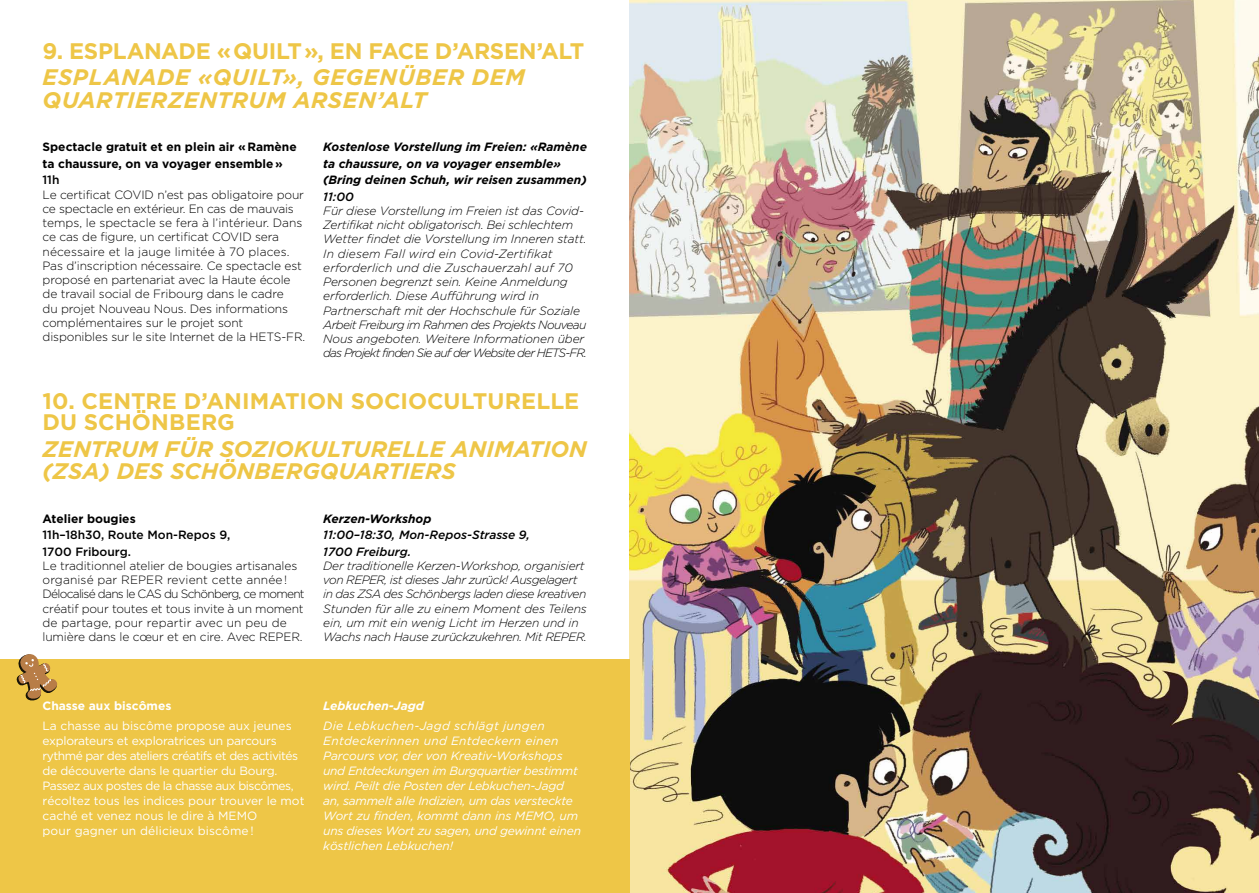
<style>
.page{position:relative;width:1259px;height:893px;background:#fff}
.page>*{position:absolute;margin:0;border:0;box-sizing:border-box;transform-origin:0 0}
.t1{font:italic 700 22.5px/22.5px "Gotham";letter-spacing:.005em;color:#eec647}
.t2{font:700 22.5px/21px "Gotham";letter-spacing:-.005em;color:#eec647}
.t3{font:italic 300 12px/14.2px "Gotham";letter-spacing:-.015em;color:#000}
.t4{font:300 12px/14.2px "Gotham";letter-spacing:-.01em;color:#000}
.t5{font:italic 12px/15px "Gotham";letter-spacing:-.02em;color:#fff}
.t6{font:12px/15px "Gotham";letter-spacing:-.02em;color:#fff}
.t7{font:italic 700 12px/16.5px "Gotham";color:#000}
.t8{font:700 12px/16.5px "Gotham";color:#000}
.t9{font:italic 500 12px/16.5px "Gotham";color:#000}
.t10{font:500 12px/16.5px "Gotham";color:#000}
.t11{font:700 12px "Gotham";color:#fff}
.t12{font:italic 700 12px "Gotham";color:#fff}
</style>
<div class="page">
<img style="left:629px;top:0;width:630px;height:893px">
<div style="left:0;top:659px;width:629px;height:234px;background:#eec647"></div>
<svg style="left:16px;top:654px;width:42px;height:47px"></svg>
<h1 class="t2" style="left:43px;top:40px;width:543px">9. ESPLANADE «QUILT», EN FACE D’ARSEN’ALT</h1>
<h1 class="t1" style="left:43px;top:66px;width:484px">ESPLANADE «QUILT», GEGENÜBER DEM<br>QUARTIERZENTRUM ARSEN’ALT</h1>
<p class="t8" style="left:43px;top:139px;width:256px">Spectacle gratuit et en plein air «Ramène ta chaussure, on va voyager ensemble»</p>
<p class="t10" style="left:43px;top:172px;width:18px">11h</p>
<p class="t4" style="left:43px;top:187px;width:264px">Le certificat COVID n’est pas obligatoire pour ce spectacle en extérieur. En cas de mauvais temps, le spectacle se fera à l’intérieur. Dans ce cas de figure, un certificat COVID sera nécessaire et la jauge limitée à 70 places.<br>Pas d’inscription nécessaire. Ce spectacle est proposé en partenariat avec la Haute école de travail social de Fribourg dans le cadre<br>du projet Nouveau Nous. Des informations complémentaires sur le projet sont disponibles sur le site Internet de la HETS-FR.</p>
<p class="t7" style="left:323px;top:139px;width:265px">Kostenlose Vorstellung im Freien: «Ramène ta chaussure, on va voyager ensemble» (Bring deinen Schuh, wir reisen zusammen)</p>
<p class="t9" style="left:323px;top:188px;width:32px">11:00</p>
<p class="t3" style="left:323px;top:204px;width:265px">Für diese Vorstellung im Freien ist das Covid-Zertifikat nicht obligatorisch. Bei schlechtem Wetter findet die Vorstellung im Inneren statt.<br>In diesem Fall wird ein Covid-Zertifikat erforderlich und die Zuschauerzahl auf 70<br>Personen begrenzt sein. Keine Anmeldung erforderlich. Diese Aufführung wird in Partnerschaft mit der Hochschule für Soziale Arbeit Freiburg im Rahmen des Projekts Nouveau Nous angeboten. Weitere Informationen über das Projekt finden Sie auf der Website der HETS-FR.</p>
<h1 class="t2" style="left:43px;top:390px;width:538px">10. CENTRE D’ANIMATION SOCIOCULTURELLE<br>DU SCHÖNBERG</h1>
<h1 class="t1" style="left:43px;top:437px;width:546px">ZENTRUM FÜR SOZIOKULTURELLE ANIMATION (ZSA) DES SCHÖNBERGQUARTIERS</h1>
<p class="t8" style="left:43px;top:510px;width:95px">Atelier bougies</p>
<p class="t10" style="left:43px;top:526px;width:189px">11h–18h30, Route Mon-Repos 9,<br>1700 Fribourg.</p>
<p class="t4" style="left:43px;top:558px;width:264px">Le traditionnel atelier de bougies artisanales organisé par REPER revient cette année!<br>Délocalisé dans le CAS du Schönberg, ce moment créatif pour toutes et tous invite à un moment de partage, pour repartir avec un peu de lumière dans le cœur et en cire. Avec REPER.</p>
<p class="t7" style="left:323px;top:510px;width:110px">Kerzen-Workshop</p>
<p class="t9" style="left:323px;top:527px;width:208px">11:00–18:30, Mon-Repos-Strasse 9,<br>1700 Freiburg.</p>
<p class="t3" style="left:323px;top:559px;width:265px">Der traditionelle Kerzen-Workshop, organisiert von REPER, ist dieses Jahr zurück! Ausgelagert in das ZSA des Schönbergs laden diese kreativen Stunden für alle zu einem Moment des Teilens ein, um mit ein wenig Licht im Herzen und in Wachs nach Hause zurückzukehren. Mit REPER.</p>
<p class="t11" style="left:43px;top:699px;width:130px">Chasse aux biscômes</p>
<p class="t6" style="left:43px;top:718px;width:263px">La chasse au biscôme propose aux jeunes explorateurs et exploratrices un parcours rythmé par des ateliers créatifs et des activités de découverte dans le quartier du Bourg.<br>Passez aux postes de la chasse aux biscômes, récoltez tous les indices pour trouver le mot caché et venez nous le dire à MEMO<br>pour gagner un délicieux biscôme!</p>
<p class="t12" style="left:323px;top:699px;width:102px">Lebkuchen-Jagd</p>
<p class="t5" style="left:323px;top:718px;width:259px">Die Lebkuchen-Jagd schlägt jungen Entdeckerinnen und Entdeckern einen Parcours vor, der von Kreativ-Workshops und Entdeckungen im Burgquartier bestimmt wird. Peilt die Posten der Lebkuchen-Jagd an, sammelt alle Indizien, um das versteckte Wort zu finden, kommt dann ins MEMO, um uns dieses Wort zu sagen, und gewinnt einen köstlichen Lebkuchen!</p>
</div>
